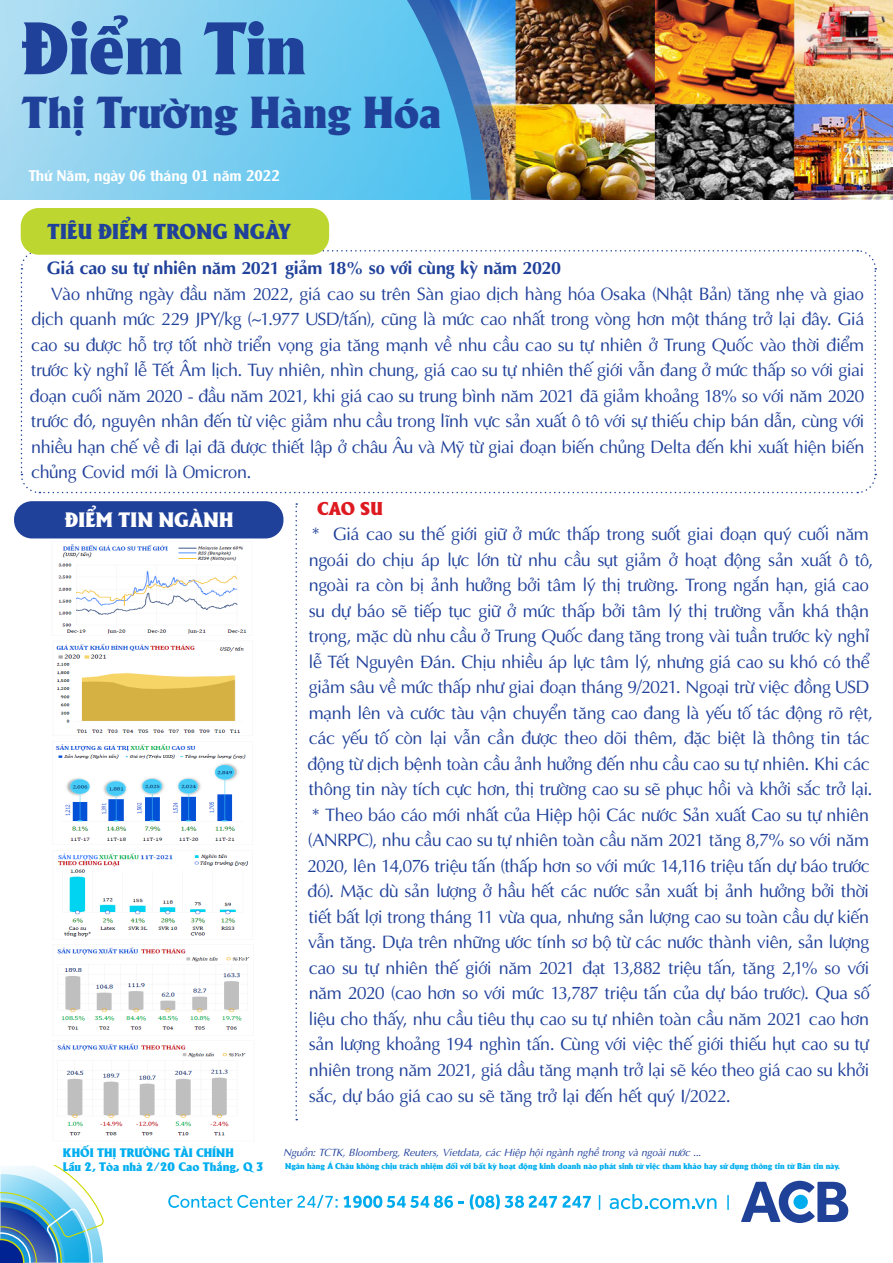
<style>
.page{position:relative;width:893px;height:1263px;background:#fff}
.page>*{position:absolute;margin:0;border:0;box-sizing:border-box;transform-origin:0 0}
.t1{font:72px "UTM Alberta Heavy";color:#20419a}
.t2{font:43.5px "UTM Alberta Heavy";color:#20419a}
.t3{font:21px "UTM Alberta Heavy";letter-spacing:.005em;color:#20419a}
.t4{font:20.25px "UTM Alberta Heavy";letter-spacing:.015em;color:#fff}
.t5{font:18px/25.5px "UTM Aptima";letter-spacing:-.025em;color:#20419a;text-align:justify}
.t6{font:700 18px "UTM Aptima";letter-spacing:-.015em;color:#20419a}
.t7{font:18px "UTM Alberta Heavy";color:#de1a21}
.t8{font:15px "UTM Alexander";color:#fff}
.t9{font:12px/14.4px "UTM Alberta Heavy";color:#00aeef}
.t10{font:italic 10.5px "UTM Aptima";letter-spacing:-.01em;color:#20419a}
.t11{font:8.25px "UTM Alberta Heavy";color:#00aeef}
</style>
<div class="page">
<svg style="left:0;top:1165px;width:104px;height:98px"></svg>
<svg style="left:741px;top:1181px;width:107px;height:42px"></svg>
<svg style="left:599px;top:1195px;width:1px;height:15px"></svg>
<svg style="left:727px;top:1195px;width:2px;height:15px"></svg>
<svg style="left:168px;top:1195px;width:296px;height:13px"></svg>
<svg style="left:470px;top:1194px;width:121px;height:15px"></svg>
<svg style="left:610px;top:1194px;width:106px;height:15px"></svg>
<img style="left:522px;top:0;width:371px;height:200px">
<svg style="left:20px;top:249px;width:857px;height:245px"></svg>
<div style="left:14px;top:501px;width:269px;height:37px;background:#20419a;border-radius:18px"></div>
<img style="left:508px;top:0;width:14px;height:200px">
<svg style="left:0;top:0;width:407px;height:200px;background:#83d0f0"></svg>
<img style="left:407px;top:0;width:101px;height:200px">
<svg style="left:295px;top:503px;width:2px;height:617px"></svg>
<div style="left:21px;top:208px;width:308px;height:47px;background:#bed630;border-radius:18px"></div>
<img style="left:55px;top:544px;width:195px;height:592px">
<h1 class="t1" style="left:22px;top:-5px;width:286px">Điểm Tin</h1>
<h2 class="t2" style="left:22px;top:80px;width:421px">Thị Trường Hàng Hóa</h2>
<p class="t8" style="left:29px;top:164px;width:252px">Thứ Năm, ngày 06 tháng 01 năm 2022</p>
<p class="t3" style="left:47px;top:216px;width:245px">TIÊU ĐIỂM TRONG NGÀY</p>
<p class="t6" style="left:47px;top:254px;width:516px">Giá cao su tự nhiên năm 2021 giảm 18% so với cùng kỳ năm 2020</p>
<p class="t5" style="left:30px;top:280px;width:836px;text-indent:21px">Vào những ngày đầu năm 2022, giá cao su trên Sàn giao dịch hàng hóa Osaka (Nhật Bản) tăng nhẹ và giao dịch quanh mức 229 JPY/kg (~1.977 USD/tấn), cũng là mức cao nhất trong vòng hơn một tháng trở lại đây. Giá cao su được hỗ trợ tốt nhờ triển vọng gia tăng mạnh về nhu cầu cao su tự nhiên ở Trung Quốc vào thời điểm trước kỳ nghỉ lễ Tết Âm lịch. Tuy nhiên, nhìn chung, giá cao su tự nhiên thế giới vẫn đang ở mức thấp so với giai đoạn cuối năm 2020 - đầu năm 2021, khi giá cao su trung bình năm 2021 đã giảm khoảng 18% so với năm 2020 trước đó, nguyên nhân đến từ việc giảm nhu cầu trong lĩnh vực sản xuất ô tô với sự thiếu chip bán dẫn, cùng với nhiều hạn chế về đi lại đã được thiết lập ở châu Âu và Mỹ từ giai đoạn biến chủng Delta đến khi xuất hiện biến chủng Covid mới là Omicron.</p>
<p class="t4" style="left:65px;top:505px;width:170px">ĐIỂM TIN NGÀNH</p>
<p class="t9" style="left:63px;top:1144px;width:202px">KHỐI THỊ TRƯỜNG TÀI CHÍNH<br>Lầu 2, Tòa nhà 2/20 Cao Thắng, Q 3</p>
<p class="t7" style="left:317px;top:495px;width:67px">CAO SU</p>
<p class="t5" style="left:307px;top:520px;width:567px;text-align:left">* Giá cao su thế giới giữ ở mức thấp trong suốt giai đoạn quý cuối năm ngoái do chịu áp lực lớn từ nhu cầu sụt giảm ở hoạt động sản xuất ô tô, ngoài ra còn bị ảnh hưởng bởi tâm lý thị trường. Trong ngắn hạn, giá cao su dự báo sẽ tiếp tục giữ ở mức thấp bởi tâm lý thị trường vẫn khá thận trọng, mặc dù nhu cầu ở Trung Quốc đang tăng trong vài tuần trước kỳ nghỉ lễ Tết Nguyên Đán. Chịu nhiều áp lực tâm lý, nhưng giá cao su khó có thể giảm sâu về mức thấp như giai đoạn tháng 9/2021. Ngoại trừ việc đồng USD mạnh lên và cước tàu vận chuyển tăng cao đang là yếu tố tác động rõ rệt, các yếu tố còn lại vẫn cần được theo dõi thêm, đặc biệt là thông tin tác động từ dịch bệnh toàn cầu ảnh hưởng đến nhu cầu cao su tự nhiên. Khi các thông tin này tích cực hơn, thị trường cao su sẽ phục hồi và khởi sắc trở lại. * Theo báo cáo mới nhất của Hiệp hội Các nước Sản xuất Cao su tự nhiên (ANRPC), nhu cầu cao su tự nhiên toàn cầu năm 2021 tăng 8,7% so với năm 2020, lên 14,076 triệu tấn (thấp hơn so với mức 14,116 triệu tấn dự báo trước đó). Mặc dù sản lượng ở hầu hết các nước sản xuất bị ảnh hưởng bởi thời tiết bất lợi trong tháng 11 vừa qua, nhưng sản lượng cao su toàn cầu dự kiến vẫn tăng. Dựa trên những ước tính sơ bộ từ các nước thành viên, sản lượng cao su tự nhiên thế giới năm 2021 đạt 13,882 triệu tấn, tăng 2,1% so với năm 2020 (cao hơn so với mức 13,787 triệu tấn của dự báo trước). Qua số liệu cho thấy, nhu cầu tiêu thụ cao su tự nhiên toàn cầu năm 2021 cao hơn sản lượng khoảng 194 nghìn tấn. Cùng với việc thế giới thiếu hụt cao su tự nhiên trong năm 2021, giá dầu tăng mạnh trở lại sẽ kéo theo giá cao su khởi sắc, dự báo giá cao su sẽ tăng trở lại đến hết quý I/2022.</p>
<p class="t10" style="left:283px;top:1144px;width:420px">Nguồn: TCTK, Bloomberg, Reuters, Vietdata, các Hiệp hội ngành nghề trong và ngoài nước ...</p>
<p class="t11" style="left:285px;top:1160px;width:556px">Ngân hàng Á Châu không chịu trách nhiệm đối với bất kỳ hoạt động kinh doanh nào phát sinh từ việc tham khảo hay sử dụng thông tin từ Bản tin này.</p>
</div>
